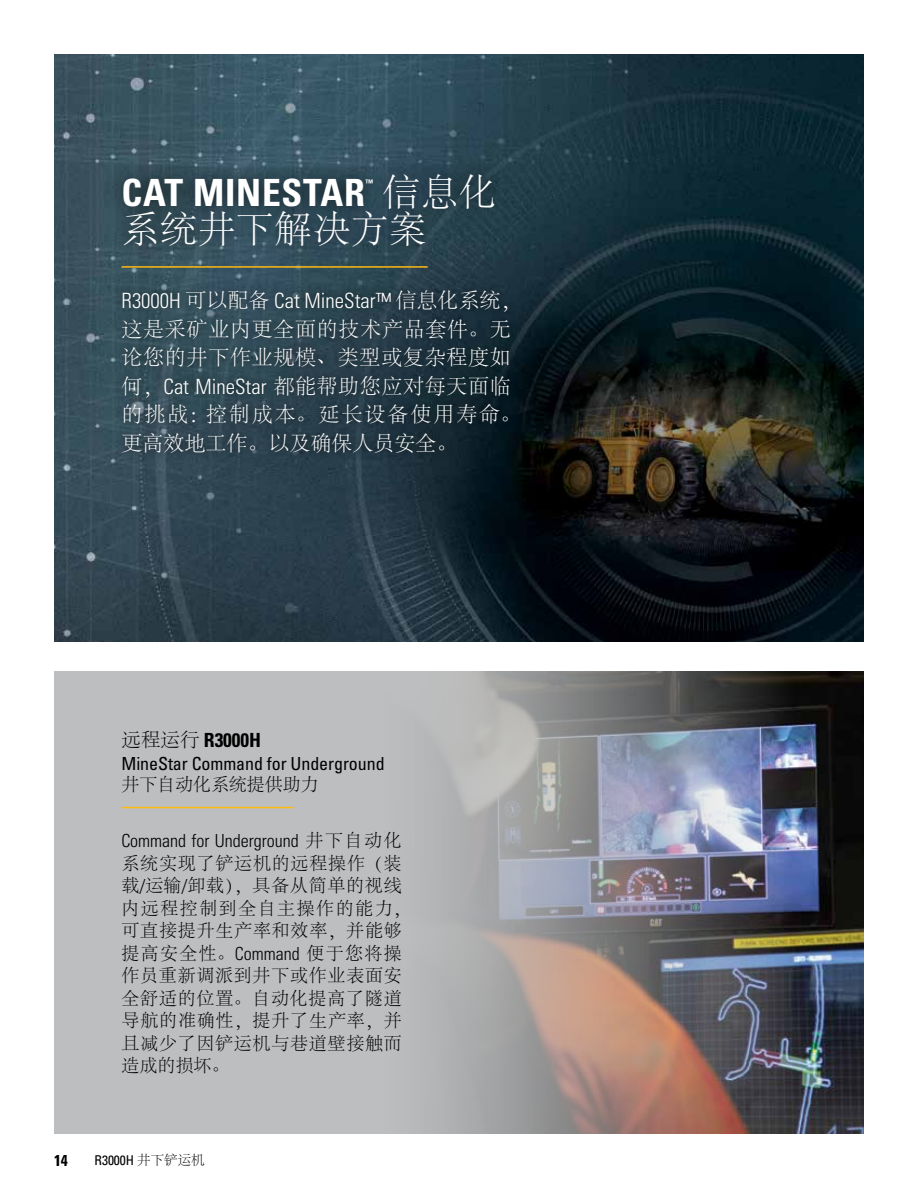
<style>
.page{position:relative;width:918px;height:1188px;background:#fff}
.page>*{position:absolute;margin:0;border:0;box-sizing:border-box;transform-origin:0 0}
.t1{font:700 condensed 37.5px "Univers LT Std";letter-spacing:.02em;color:#fff}
.t2{font:300 37.5px/37.5px "Adobe Song Std";letter-spacing:.02em;color:#fff}
.t3{font:300 21px/28.5px "Adobe Song Std";letter-spacing:.035em;color:#fff}
.t4{font:300 condensed 21px "Univers LT Std";color:#fff}
.t5{font:700 condensed 19.5px "Univers LT Std";color:#000}
.t6{font:300 18px/22.5px "Adobe Song Std";letter-spacing:.045em;color:#000}
.t7{font:condensed 18px "Univers LT Std";letter-spacing:-.005em;color:#000}
.t8{font:300 condensed 18px "Univers LT Std";color:#000}
.t9{font:300 18px "Adobe Song Std";letter-spacing:-.005em;color:#000}
.t10{font:700 condensed 15.75px "Univers LT Std";color:#000}
.t11{font:condensed 13.5px "Univers LT Std";color:#000}
.t12{font:700 condensed 9px "Univers LT Std";color:#fff}
.s1{font-family:"Adobe Song Std";font-stretch:normal}
.s2{font-family:"Univers LT Std";font-stretch:condensed}
.s3{font-family:"Adobe Song Std";font-weight:300;font-stretch:normal}
</style>
<div class="page">
<div style="left:54px;top:672px;width:810px;height:462px;background:#bcbec0"></div>
<img style="left:435px;top:672px;width:429px;height:462px">
<hr style="left:122px;top:807px;width:172px;height:1px;background:#fdba12">
<img style="left:54px;top:54px;width:810px;height:588px">
<div style="left:105px;top:157px;width:406px;height:106px;background:#000;opacity:.75"></div>
<div style="left:114px;top:281px;width:405px;height:181px;background:#000;opacity:.8"></div>
<hr style="left:122px;top:266px;width:306px;height:2px;background:#fdb913">
<h1 class="t2" style="left:122px;top:175px;width:377px;text-indent:261px">信息化系统井下解决方案</h1>
<h1 class="t1" style="left:122px;top:169px;width:245px">CAT MINESTAR</h1>
<p class="t12" style="left:366px;top:177px;width:9px">™</p>
<p class="t4" style="left:122px;top:288px;width:402px">R3000H <span class="s1">可以配备</span> Cat MineStar™ <span class="s1">信息化系统，</span></p>
<p class="t3" style="left:122px;top:316px;width:401px">这是采矿业内更全面的技术产品套件。无论您的井下作业规模、类型或复杂程度如何，<span class="s2">Cat MineStar</span> 都能帮助您应对每天面临的挑战：控制成本。延长设备使用寿命。更高效地工作。以及确保人员安全。</p>
<p class="t5" style="left:122px;top:728px;width:141px"><span class="s3">远程运行</span> R3000H</p>
<p class="t7" style="left:122px;top:753px;width:265px">MineStar Command for Underground</p>
<p class="t9" style="left:122px;top:775px;width:199px">井下自动化系统提供助力</p>
<p class="t8" style="left:122px;top:830px;width:282px">Command for Underground <span class="s1">井下自动化</span></p>
<p class="t6" style="left:121px;top:853px;width:291px">系统实现了铲运机的远程操作（装载<span class="s2">/</span>运输<span class="s2">/</span>卸载），具备从简单的视线内远程控制到全自主操作的能力，可直接提升生产率和效率，并能够提高安全性。<span class="s2">Command</span> 便于您将操作员重新调派到井下或作业表面安全舒适的位置。自动化提高了隧道导航的准确性，提升了生产率，并且减少了因铲运机与巷道壁接触而造成的损坏。</p>
<p class="t10" style="left:54px;top:1150px;width:15px">14</p>
<p class="t11" style="left:94px;top:1152px;width:112px">R3000H <span class="s3">井下铲运机</span></p>
</div>
